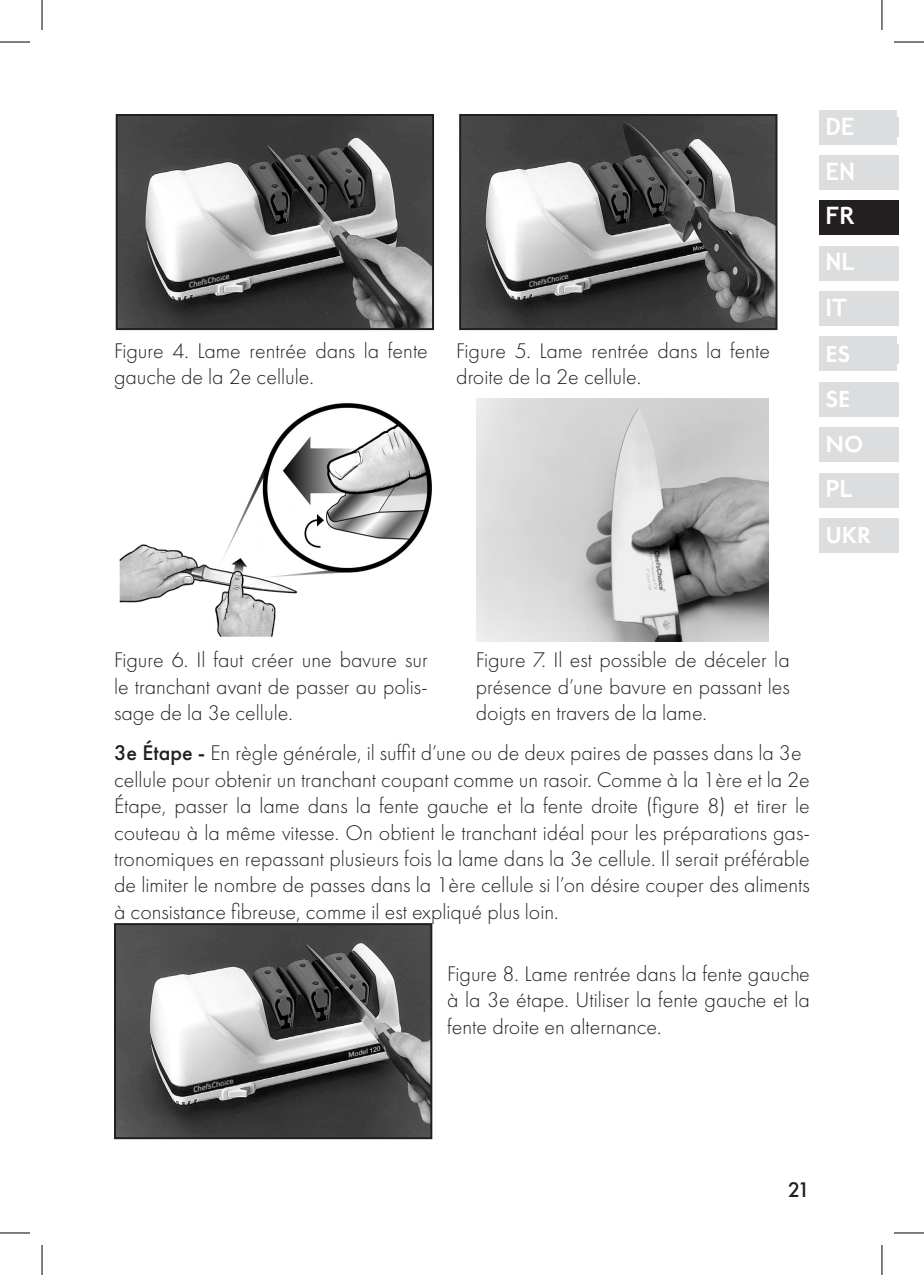
<style>
.page{position:relative;width:924px;height:1275px;background:#fff}
.page>*{position:absolute;margin:0;border:0;box-sizing:border-box;transform-origin:0 0}
.t1{font:700 24px/45.2px "Trebuchet MS";color:#fff;text-align:justify}
.t2{font:600 24px/44.6px "Futura PT";color:#fff}
.t3{font:300 22px/26.4px "Futura PT";color:#231f20}
.t4{font:500 22px "Futura PT";color:#231f20}
.s1{font-weight:500}
</style>
<div class="page">
<div style="left:819px;top:110px;width:77px;height:34px;background:#dcdddf"></div>
<div style="left:825px;top:117px;width:73px;height:20px;background:#dcdddf"></div>
<div style="left:819px;top:155px;width:79px;height:34px;background:#dcdddf"></div>
<div style="left:819px;top:201px;width:79px;height:34px;background:#231f20"></div>
<div style="left:819px;top:246px;width:79px;height:34px;background:#dcdddf"></div>
<div style="left:819px;top:291px;width:79px;height:34px;background:#dcdddf"></div>
<div style="left:819px;top:337px;width:77px;height:34px;background:#dcdddf"></div>
<div style="left:825px;top:344px;width:73px;height:20px;background:#dcdddf"></div>
<div style="left:819px;top:382px;width:79px;height:34px;background:#dcdddf"></div>
<div style="left:819px;top:428px;width:79px;height:34px;background:#dcdddf"></div>
<div style="left:819px;top:473px;width:79px;height:34px;background:#dcdddf"></div>
<div style="left:819px;top:518px;width:79px;height:34px;background:#dcdddf"></div>
<img style="left:119px;top:117px;width:312px;height:210px">
<div style="left:116px;top:114px;width:318px;height:216px;border:2px solid #231f20"></div>
<img style="left:462px;top:117px;width:312px;height:210px">
<div style="left:459px;top:114px;width:318px;height:216px;border:2px solid #231f20"></div>
<img style="left:119px;top:403px;width:313px;height:234px">
<img style="left:476px;top:398px;width:292px;height:243px">
<img style="left:117px;top:926px;width:312px;height:210px">
<div style="left:114px;top:923px;width:318px;height:216px;border:2px solid #231f20"></div>
<hr style="left:0;top:42px;width:30px;height:1px;background:#000">
<hr style="left:893px;top:42px;width:30px;height:1px;background:#000">
<hr style="left:0;top:1232px;width:30px;height:1px;background:#000">
<hr style="left:893px;top:1232px;width:30px;height:1px;background:#000">
<hr style="left:42px;top:0;width:1px;height:30px;background:#000">
<hr style="left:42px;top:1245px;width:1px;height:30px;background:#000">
<hr style="left:881px;top:0;width:1px;height:30px;background:#000">
<hr style="left:881px;top:1245px;width:1px;height:30px;background:#000">
<p class="t3" style="left:114px;top:337px;width:315px">Figure 4. Lame rentrée dans la fente gauche de la 2e cellule.</p>
<p class="t3" style="left:456px;top:337px;width:315px">Figure 5. Lame rentrée dans la fente droite de la 2e cellule.</p>
<p class="t1" style="left:825px;top:104px;width:31px">DE EN FR NL IT</p>
<p class="t2" style="left:825px;top:332px;width:39px">ES<br>SE<br>NO</p>
<p class="t1" style="left:825px;top:466px;width:29px">PL</p>
<p class="t2" style="left:825px;top:512px;width:47px">UKR</p>
<p class="t3" style="left:114px;top:647px;width:315px;text-align:justify">Figure 6. Il faut créer une bavure sur le tranchant avant de passer au polis&shy;sage de la 3e cellule.</p>
<p class="t3" style="left:475px;top:647px;width:315px;text-align:justify">Figure 7. Il est possible de déceler la présence d’une bavure en passant les doigts en travers de la lame.</p>
<p class="t3" style="left:114px;top:740px;width:697px"><span class="s1">3e Étape -</span> En règle générale, il suffit d’une ou de deux paires de passes dans la 3e cellule pour obtenir un tranchant coupant comme un rasoir. Comme à la 1ère et la 2e Étape, passer la lame dans la fente gauche et la fente droite (figure 8) et tirer le couteau à la même vitesse. On obtient le tranchant idéal pour les préparations gas&shy;tronomiques en repassant plusieurs fois la lame dans la 3e cellule. Il serait préférable de limiter le nombre de passes dans la 1ère cellule si l’on désire couper des aliments à consistance fibreuse, comme il est expliqué plus loin.</p>
<p class="t3" style="left:447px;top:960px;width:364px;text-align:justify">Figure 8. Lame rentrée dans la fente gauche à la 3e étape. Utiliser la fente gauche et la fente droite en alternance.</p>
<p class="t4" style="left:787px;top:1176px;width:23px">21</p>
</div>
